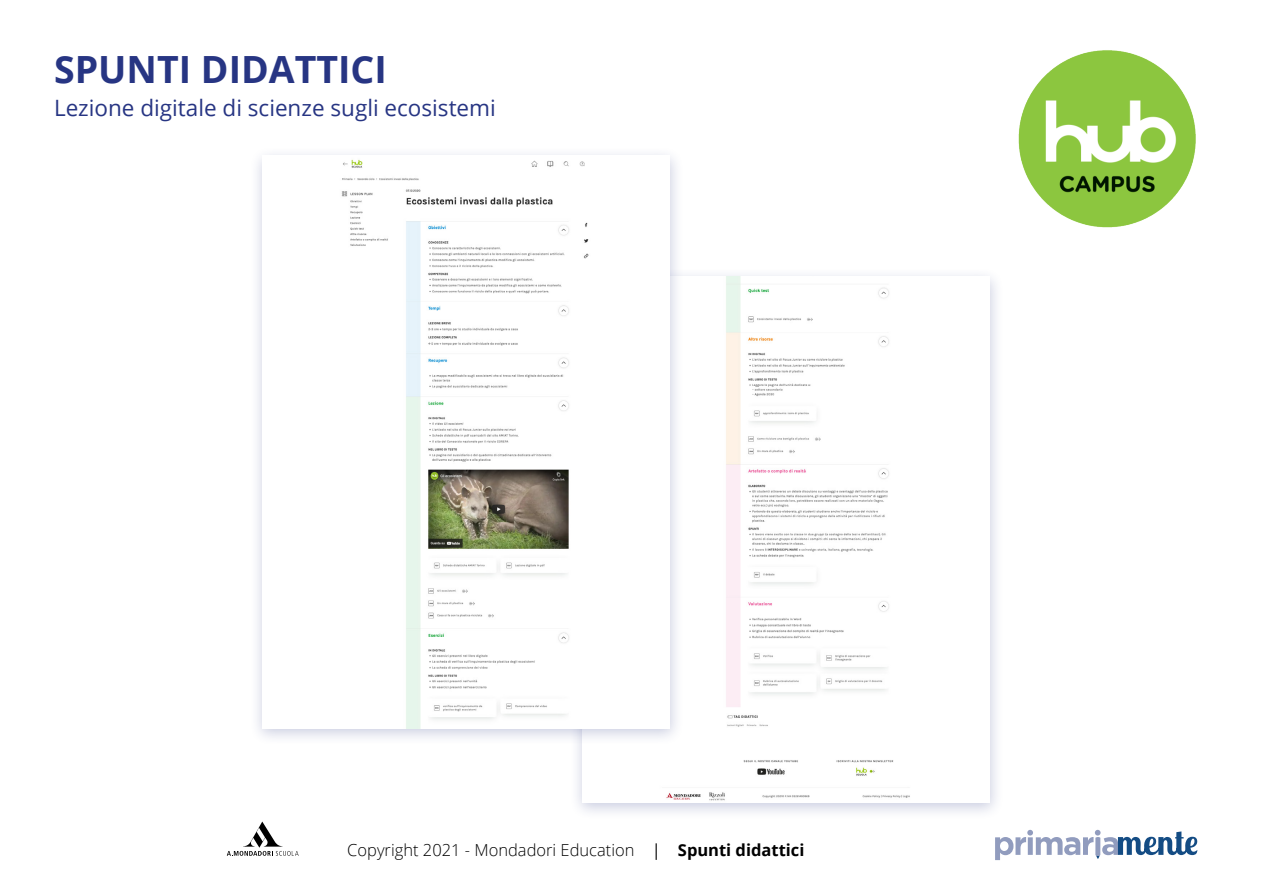
<style>
.page{position:relative;width:1263px;height:893px;background:#fff}
.page>*{position:absolute;margin:0;border:0;box-sizing:border-box;transform-origin:0 0}
.t1{font:700 37.5px "Open Sans";color:#273583}
.t2{font:22.5px "Open Sans";color:#273583}
.t3{font:300 16.5px "Open Sans";color:#000}
.s1{font-weight:400}
.s2{font-weight:700}
</style>
<div class="page">
<svg style="left:227px;top:821px;width:72px;height:35px"></svg>
<svg style="left:995px;top:830px;width:202px;height:30px"></svg>
<div style="left:569px;top:267px;width:435px;height:553px;background:#273583;opacity:.25"></div>
<img style="left:582px;top:276px;width:408px;height:527px">
<div style="left:249px;top:146px;width:435px;height:600px;background:#273583;opacity:.25"></div>
<img style="left:262px;top:156px;width:408px;height:572px">
<img style="left:1018px;top:50px;width:178px;height:178px">
<h1 class="t1" style="left:54px;top:43px;width:334px">SPUNTI DIDATTICI</h1>
<h2 class="t2" style="left:54px;top:92px;width:443px">Lezione digitale di scienze sugli ecosistemi</h2>
<p class="t3" style="left:347px;top:838px;width:459px">Copyright 2021 - Mondadori Education <span class="s1">|</span> <span class="s2">Spunti didattici</span></p>
</div>
